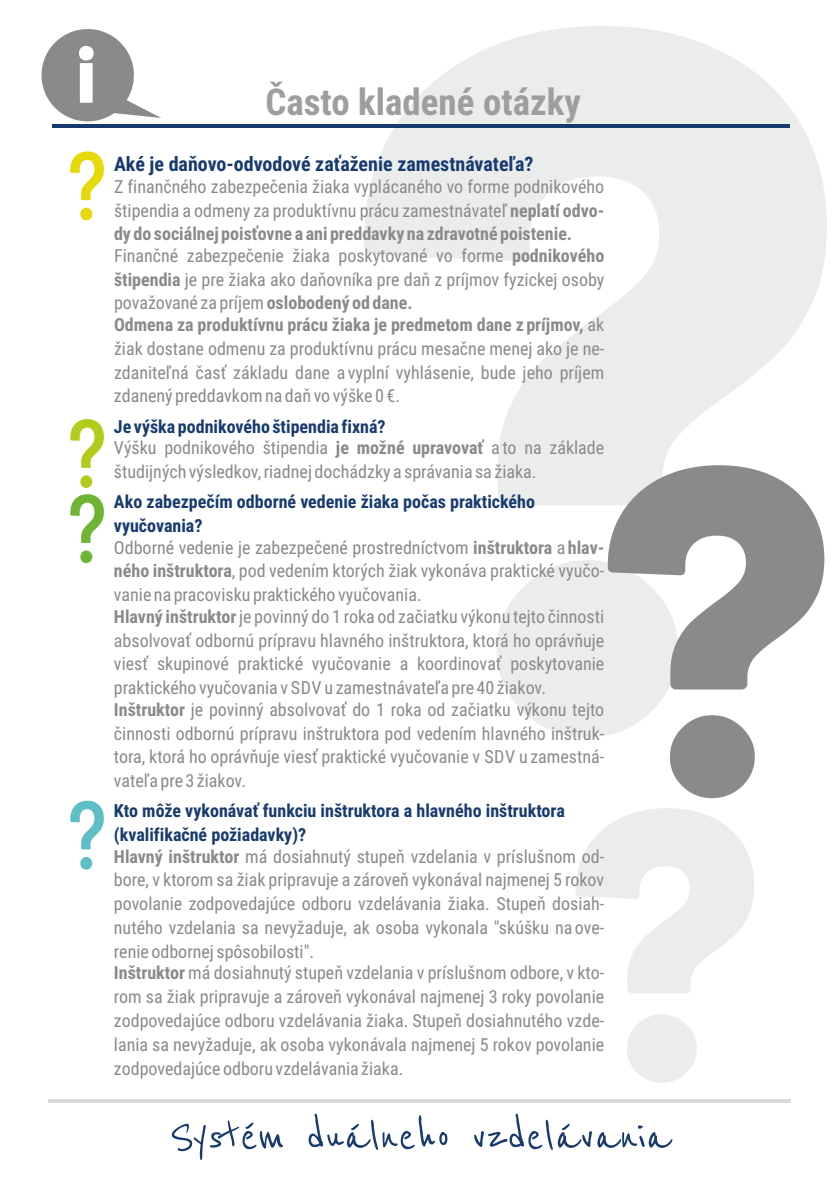
<style>
.page{position:relative;width:840px;height:1191px;background:#fff}
.page>*{position:absolute;margin:0;border:0;box-sizing:border-box;transform-origin:0 0}
.t1{font:800 semi-condensed 76.6px "Barlow";color:#fff}
.t2{font:51.6px "Reenie Beanie";color:#173b6e}
.t3{font:700 36.8px "Roboto Condensed";color:#9e9e9e}
.t4{font:700 20px "Roboto Condensed";color:#173b6e}
.t5{font:18px/23.8px "Roboto Condensed";color:#8a8a8a;text-align:justify}
.t6{font:700 18px/23.8px "Roboto Condensed";color:#173b6e}
.s1{font-weight:700}
.s2{font-weight:700;color:#173b6e}
</style>
<div class="page">
<svg style="left:576px;top:808px;width:177px;height:274px"></svg>
<svg style="left:364px;top:26px;width:462px;height:711px;fill:#ebeded"></svg>
<hr style="left:52px;top:124px;width:737px;height:4px;background:#173b6e">
<svg style="left:70px;top:151px;width:34px;height:69px"></svg>
<svg style="left:70px;top:419px;width:34px;height:69px"></svg>
<svg style="left:70px;top:494px;width:34px;height:69px"></svg>
<svg style="left:70px;top:800px;width:34px;height:69px"></svg>
<svg style="left:607px;top:465px;width:216px;height:333px"></svg>
<hr style="left:48px;top:1099px;width:742px;height:3px;background:#d9d9d9">
<svg style="left:41px;top:29px;width:120px;height:93px"></svg>
<h1 class="t1" style="left:77px;top:26px;width:21px">i</h1>
<h3 class="t3" style="left:265px;top:87px;width:317px">Často kladené otázky</h3>
<p class="t4" style="left:114px;top:156px;width:421px">Aké je daňovo-odvodové zaťaženie zamestnávateľa?</p>
<p class="t5" style="left:114px;top:176px;width:491px">Z finančného zabezpečenia žiaka vyplácaného vo forme podnikového štipendia a odmeny za produktívnu prácu zamestnávateľ <span class="s1">neplatí odvo&shy;dy do sociálnej poisťovne a ani preddavky na zdravotné poistenie.</span></p>
<p class="t5" style="left:114px;top:245px;width:491px">Finančné zabezpečenie žiaka poskytované vo forme <span class="s1">podnikového štipendia</span> je pre žiaka ako daňovníka pre daň z príjmov fyzickej osoby považované za príjem <span class="s1">oslobodený od dane.</span></p>
<p class="t5" style="left:114px;top:315px;width:491px"><span class="s1">Odmena za produktívnu prácu žiaka je predmetom dane z príjmov,</span> ak žiak dostane odmenu za produktívnu prácu mesačne menej ako je ne&shy;zdaniteľná časť základu dane a vyplní vyhlásenie, bude jeho príjem zdanený preddavkom na daň vo výške 0 €.</p>
<p class="t5" style="left:114px;top:417px;width:491px;line-height:21.6px"><span class="s2">Je výška podnikového štipendia fixná?<br></span>Výšku podnikového štipendia <span class="s1">je možné upravovať</span> a to na základe</p>
<p class="t5" style="left:114px;top:461px;width:424px">študijných výsledkov, riadnej dochádzky a správania sa žiaka.</p>
<p class="t6" style="left:114px;top:492px;width:422px">Ako zabezpečím odborné vedenie žiaka počas praktického vyučovania?</p>
<p class="t5" style="left:114px;top:537px;width:491px">Odborné vedenie je zabezpečené prostredníctvom <span class="s1">inštruktora</span> a <span class="s1">hlav&shy;ného inštruktora</span>, pod vedením ktorých žiak vykonáva praktické vyučo&shy;vanie na pracovisku praktického vyučovania.</p>
<p class="t5" style="left:114px;top:606px;width:491px"><span class="s1">Hlavný inštruktor</span>je povinný do 1 roka od začiatku výkonu tejto činnosti absolvovať odbornú prípravu hlavného inštruktora, ktorá ho oprávňuje viesť skupinové praktické vyučovanie a koordinovať poskytovanie praktického vyučovania v SDV u zamestnávateľa pre 40 žiakov.</p>
<p class="t5" style="left:114px;top:699px;width:491px"><span class="s1">Inštruktor</span> je povinný absolvovať do 1 roka od začiatku výkonu tejto činnosti odbornú prípravu inštruktora pod vedením hlavného inštruk&shy;tora, ktorá ho oprávňuje viesť praktické vyučovanie v SDV u zamestná&shy;vateľa pre 3 žiakov.</p>
<p class="t6" style="left:114px;top:801px;width:452px">Kto môže vykonávať funkciu inštruktora a hlavného inštruktora (kvalifikačné požiadavky)?</p>
<p class="t5" style="left:114px;top:846px;width:491px"><span class="s1">Hlavný inštruktor</span> má dosiahnutý stupeň vzdelania v príslušnom od&shy;bore, v ktorom sa žiak pripravuje a zároveň vykonával najmenej 5 rokov povolanie zodpovedajúce odboru vzdelávania žiaka. Stupeň dosiah&shy;nutého vzdelania sa nevyžaduje, ak osoba vykonala "skúšku na ove&shy;renie odbornej spôsobilosti".</p>
<p class="t5" style="left:114px;top:963px;width:491px"><span class="s1">Inštruktor</span> má dosiahnutý stupeň vzdelania v príslušnom odbore, v kto&shy;rom sa žiak pripravuje a zároveň vykonával najmenej 3 roky povolanie zodpovedajúce odboru vzdelávania žiaka. Stupeň dosiahnutého vzde&shy;lania sa nevyžaduje, ak osoba vykonávala najmenej 5 rokov povolanie zodpovedajúce odboru vzdelávania žiaka.</p>
<h2 class="t2" style="left:169px;top:1111px;width:503px">Systém duálneho vzdelávania</h2>
</div>
